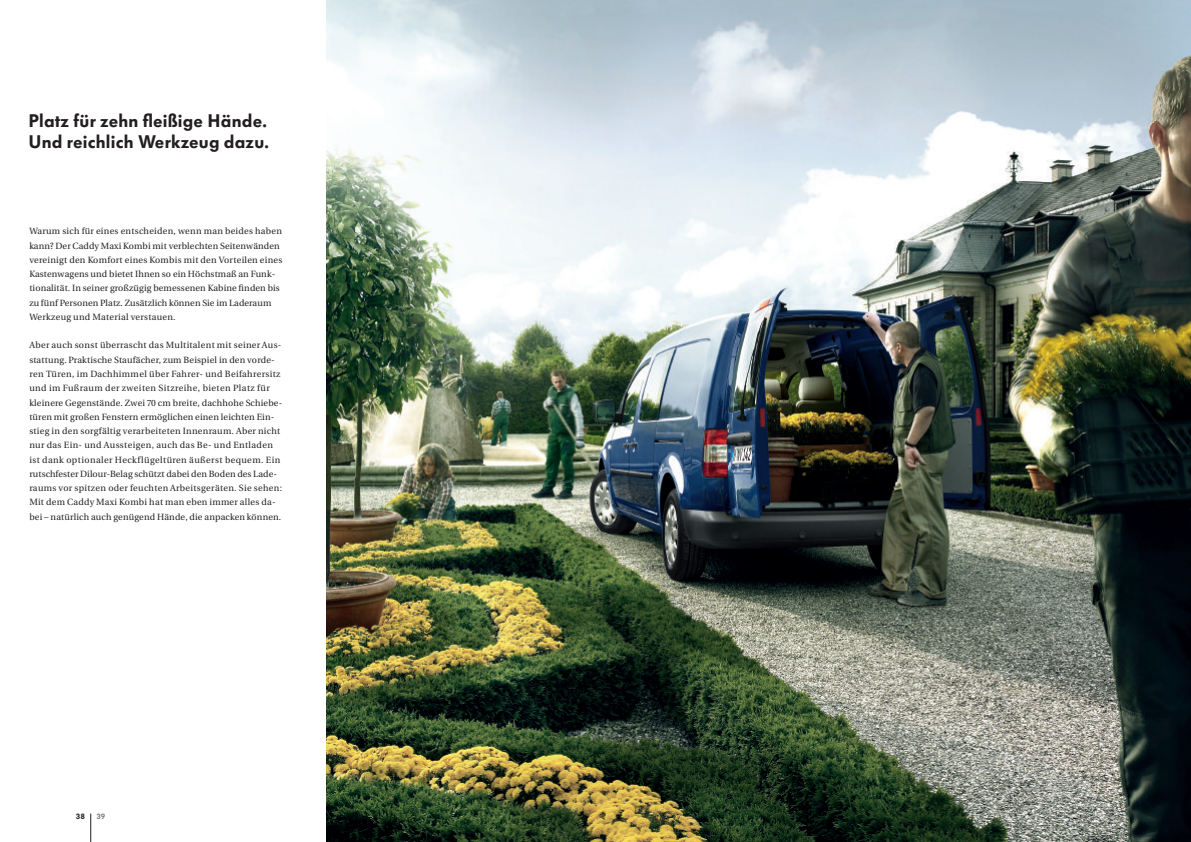
<style>
.page{position:relative;width:1191px;height:842px;background:#fff}
.page>*{position:absolute;margin:0;border:0;box-sizing:border-box;transform-origin:0 0}
.t1{font:900 18px/21.3px "VW Headline";letter-spacing:.01em;color:#231f20}
.t2{font:9px/14.2px "VW Utopia";letter-spacing:.015em;color:#231f20}
.t3{font:900 7.5px "VW Headline";color:#231f20}
.t4{font:900 7.5px "VW Headline";color:#808285}
</style>
<div class="page">
<svg style="left:90px;top:814px;width:1px;height:28px"></svg>
<img style="left:326px;top:0;width:865px;height:842px">
<h1 class="t1" style="left:28px;top:110px;width:244px">Platz für zehn fleißige Hände.<br>Und reichlich Werkzeug dazu.</h1>
<p class="t2" style="left:29px;top:224px;width:255px">Warum sich für eines entscheiden,wenn man beides haben kann? Der Caddy Maxi Kombi mit verblechten Seitenwänden vereinigt den Komfort eines Kombis mit den Vorteilen eines Kastenwagens und bietet Ihnen so ein Höchstmaß an Funk&shy;tionalität.In seiner großzügig bemessenen Kabine finden bis zu fünf Personen Platz.Zusätzlich können Sie im Laderaum Werkzeug und Material verstauen.</p>
<p class="t2" style="left:29px;top:338px;width:256px">Aber auch sonst überrascht das Multitalent mit seiner Aus&shy;stattung.Praktische Staufächer,zum Beispiel in den vorde&shy;ren Türen,im Dachhimmel über Fahrer- und Beifahrersitz und im Fußraum der zweiten Sitzreihe,bieten Platz für kleinere Gegenstände.Zwei 70 cm breite,dachhohe Schiebe&shy;türen mit großen Fenstern ermöglichen einen leichten Ein&shy;stieg in den sorgfältig verarbeiteten Innenraum.Aber nicht nur das Ein- und Aussteigen,auch das Be- und Entladen ist dank optionaler Heckflügeltüren äußerst bequem.Ein rutschfester Dilour-Belag schützt dabei den Boden des Lade&shy;raums vor spitzen oder feuchten Arbeitsgeräten.Sie sehen:<br>Mit dem Caddy Maxi Kombi hat man eben immer alles da&shy;bei – natürlich auch genügend Hände,die anpacken können.</p>
<p class="t3" style="left:76px;top:812px;width:11px">38</p>
<p class="t4" style="left:96px;top:812px;width:11px">39</p>
</div>
